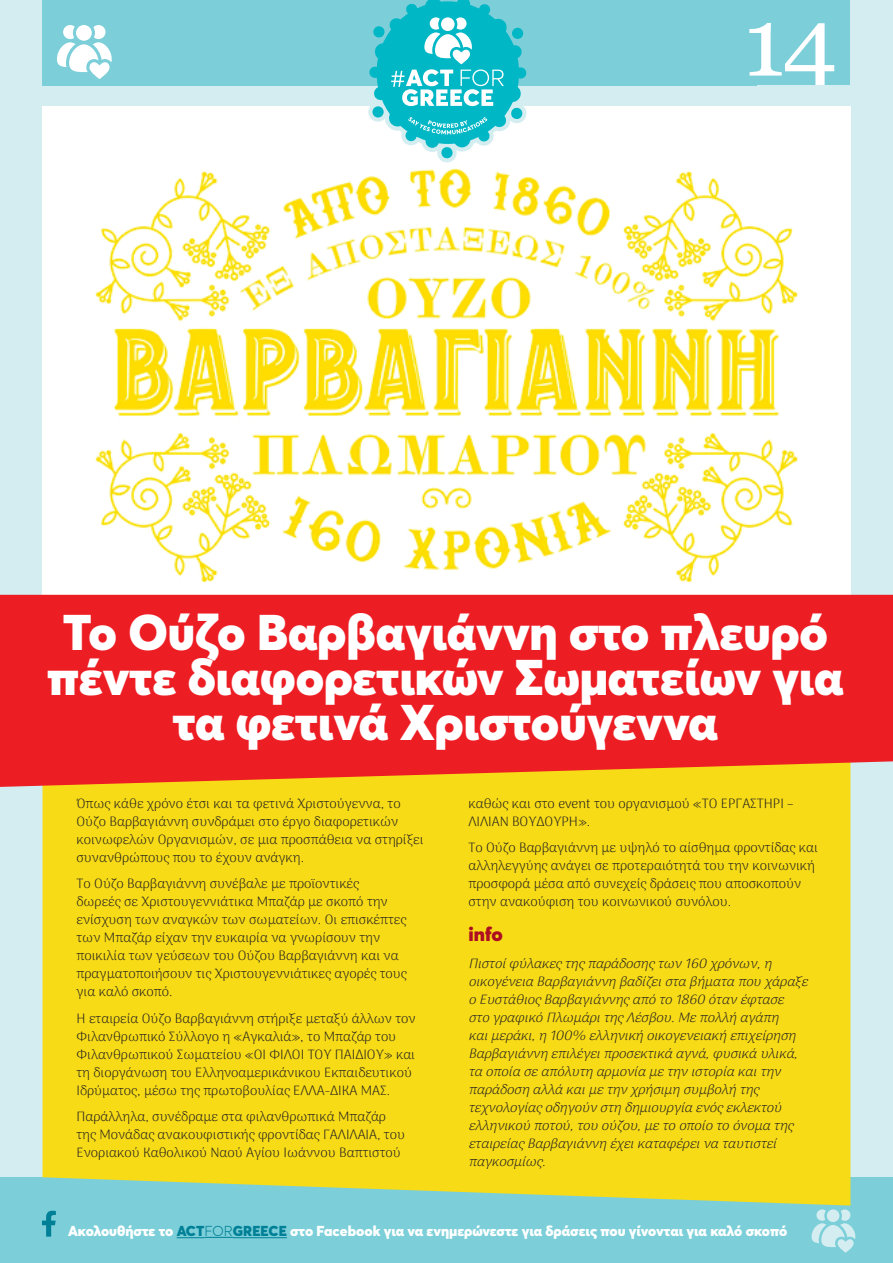
<style>
.page{position:relative;width:893px;height:1263px;background:#d3edf0}
.page>*{position:absolute;margin:0;border:0;box-sizing:border-box;transform-origin:0 0}
.t1{font:97.5px "Georgia";color:#fff}
.t2{font:900 49.5px/45px "Averta";color:#fff;text-align:center}
.t3{font:900 19.5px "Averta";color:#ad0e22}
.t4{font:900 14.25px "Averta";letter-spacing:-.005em;color:#fff}
.t5{font:100 13.5px/18px "Arima";color:#231f20}
.t6{font:italic 100 13.5px/18px "Arima";color:#231f20}
.s1{color:#008097}
.s2{font-weight:300;color:#008097}
</style>
<div class="page">
<div style="left:0;top:1178px;width:893px;height:85px;background:#7ccfd9"></div>
<div style="left:43px;top:787px;width:807px;height:418px;background:#f7db16"></div>
<img style="left:43px;top:106px;width:807px;height:489px">
<div style="left:0;top:595px;width:893px;height:192px;background:#ed1d24"></div>
<div style="left:43px;top:0;width:807px;height:85px;background:#7ccfd9"></div>
<svg style="left:57px;top:25px;width:55px;height:54px"></svg>
<svg style="left:359px;top:0;width:178px;height:167px"></svg>
<svg style="left:811px;top:1209px;width:44px;height:44px"></svg>
<svg style="left:42px;top:1211px;width:14px;height:25px"></svg>
<svg style="left:177px;top:1237px;width:56px;height:1px"></svg>
<hr style="left:233px;top:1237px;width:54px;height:1px;background:#008097">
<h1 class="t1" style="left:743px;top:-29px;width:96px">14</h1>
<h2 class="t2" style="left:47px;top:610px;width:798px">Το Ούζο Βαρβαγιάννη στο πλευρό πέντε διαφορετικών Σωματείων για τα φετινά Χριστούγεννα</h2>
<p class="t5" style="left:77px;top:794px;width:348px">Όπως κάθε χρόνο έτσι και τα φετινά Χριστούγεννα, το Ούζο Βαρβαγιάννη συνδράμει στο έργο διαφορετικών κοινωφελών Οργανισμών, σε μια προσπάθεια να στηρίξει συνανθρώπους που το έχουν ανάγκη.</p>
<p class="t5" style="left:77px;top:874px;width:332px">Το Ούζο Βαρβαγιάννη συνέβαλε με προϊοντικές<br>δωρεές σε Χριστουγεννιάτικα Μπαζάρ με σκοπό την ενίσχυση των αναγκών των σωματείων. Οι επισκέπτες των Μπαζάρ είχαν την ευκαιρία να γνωρίσουν την ποικιλία των γεύσεων του Ούζου Βαρβαγιάννη και να πραγματοποιήσουν τις Χριστουγεννιάτικες αγορές τους για καλό σκοπό.</p>
<p class="t5" style="left:77px;top:1009px;width:341px">Η εταιρεία Ούζο Βαρβαγιάννη στήριξε μεταξύ άλλων τον Φιλανθρωπικό Σύλλογο η «Αγκαλιά», το Μπαζάρ του Φιλανθρωπικού Σωματείου «ΟΙ ΦΙΛΟΙ ΤΟΥ ΠΑΙΔΙΟΥ» και τη διοργάνωση του Ελληνοαμερικάνικου Εκπαιδευτικού Ιδρύματος, μέσω της πρωτοβουλίας ΕΛΛΑ-ΔΙΚΑ ΜΑΣ.</p>
<p class="t5" style="left:77px;top:1107px;width:330px">Παράλληλα, συνέδραμε στα φιλανθρωπικά Μπαζάρ της Μονάδας ανακουφιστικής φροντίδας ΓΑΛΙΛΑΙΑ, του<br>Ενοριακού Καθολικού Ναού Αγίου Ιωάννου Βαπτιστού</p>
<p class="t5" style="left:468px;top:794px;width:327px">καθώς και στο event του οργανισμού «ΤΟ ΕΡΓΑΣΤΗΡΙ –<br>ΛΙΛΙΑΝ ΒΟΥΔΟΥΡΗ».</p>
<p class="t5" style="left:468px;top:838px;width:351px">Το Ούζο Βαρβαγιάννη με υψηλό το αίσθημα φροντίδας και αλληλεγγύης ανάγει σε προτεραιότητά του την κοινωνική προσφορά μέσα από συνεχείς δράσεις που αποσκοπούν στην ανακούφιση του κοινωνικού συνόλου.</p>
<h3 class="t3" style="left:468px;top:921px;width:36px">info</h3>
<p class="t6" style="left:468px;top:954px;width:345px">Πιστοίφύλακεςτηςπαράδοσηςτων160 χρόνων,η οικογένειαΒαρβαγιάννηβαδίζεισταβήματαπουχάραξε οΕυστάθιοςΒαρβαγιάννηςαπότο1860 ότανέφτασε στογραφικόΠλωμάριτηςΛέσβου.Μεπολλήαγάπη καιμεράκι,η100% ελληνικήοικογενειακήεπιχείρηση Βαρβαγιάννηεπιλέγειπροσεκτικάαγνά,φυσικάυλικά, ταοποίασεαπόλυτηαρμονίαμετηνιστορίακαιτην παράδοσηαλλάκαιμετηνχρήσιμησυμβολήτης τεχνολογίαςοδηγούνστηδημιουργίαενόςεκλεκτού ελληνικούποτού,τουούζου,μετοοποίοτοόνοματης εταιρείαςΒαρβαγιάννηέχεικαταφέρειναταυτιστεί παγκοσμίως.</p>
<p class="t4" style="left:68px;top:1222px;width:721px">Ακολουθήστε το <span class="s1">ACT</span><span class="s2">FOR</span><span class="s1">GREECE</span> στο Facebook για να ενημερώνεστε για δράσεις που γίνονται για καλό σκοπό</p>
</div>
